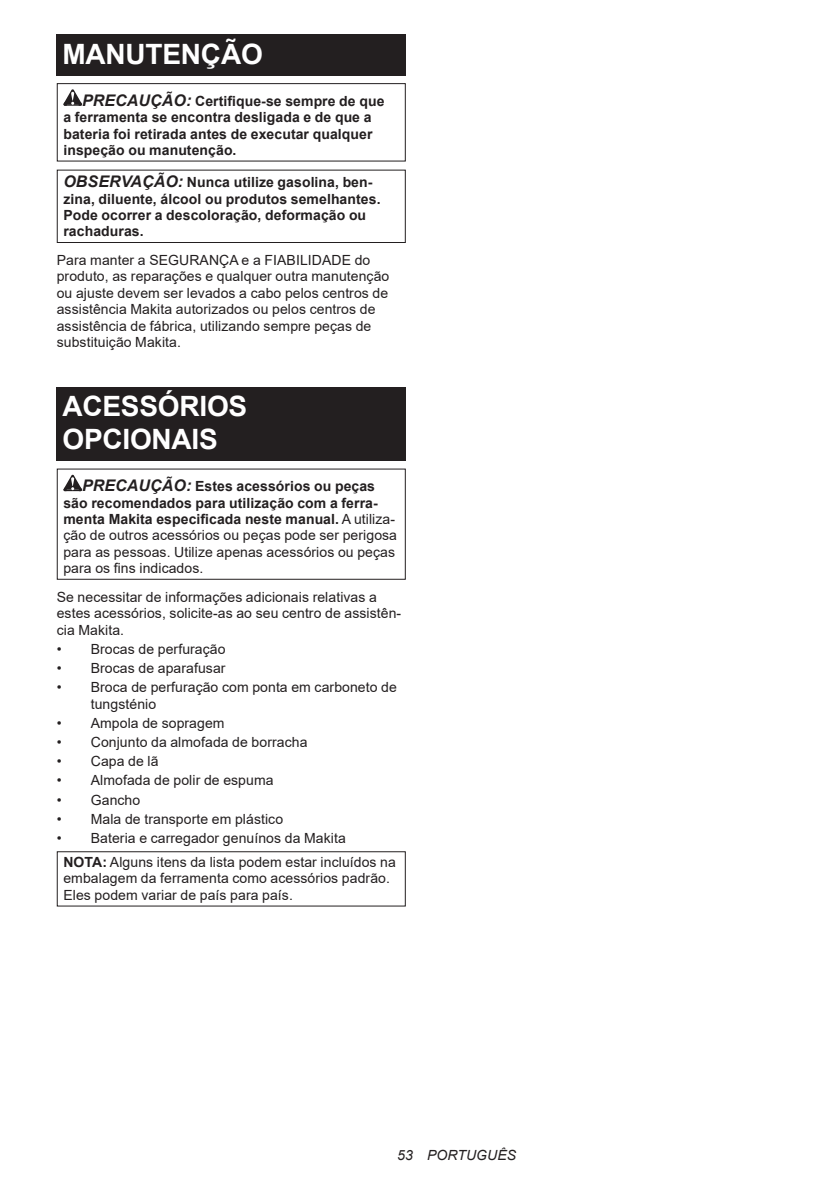
<style>
.page{position:relative;width:840px;height:1191px;background:#fff}
.page>*{position:absolute;margin:0;border:0;box-sizing:border-box;transform-origin:0 0}
.t1{font:700 28px/32.8px "Arial";letter-spacing:-.01em;color:#fff}
.t2{font:14px/16.4px "Arial";letter-spacing:.005em;color:#231f20}
.t3{font:700 14px/16.4px "Arial";letter-spacing:.005em;color:#231f20}
.t4{font:italic 14px "Arial";letter-spacing:.005em;color:#231f20}
.s1{font-style:italic;font-size:16px}
.s2{font-weight:700;font-style:italic;font-size:16px}
.s3{font-weight:700}
</style>
<div class="page">
<div style="left:57px;top:34px;width:348px;height:41px;background:#231f20"></div>
<svg style="left:63px;top:89px;width:19px;height:17px"></svg>
<div style="left:57px;top:83px;width:348px;height:79px;border:1px solid #231f20"></div>
<div style="left:57px;top:170px;width:348px;height:73px;border:1px solid #231f20"></div>
<div style="left:57px;top:387px;width:348px;height:73px;background:#231f20"></div>
<svg style="left:63px;top:475px;width:19px;height:16px"></svg>
<div style="left:57px;top:468px;width:348px;height:112px;border:1px solid #231f20"></div>
<div style="left:57px;top:851px;width:348px;height:55px;border:1px solid #231f20"></div>
<h1 class="t1" style="left:62px;top:38px;width:202px">MANUTENÇÃO</h1>
<p class="t3" style="left:63px;top:93px;width:322px;text-indent:19px"><span class="s1">PRECAUÇÃO:</span> Certifique-se sempre de que a ferramenta se encontra desligada e de que a bateria foi retirada antes de executar qualquer inspeção ou manutenção.</p>
<p class="t3" style="left:63px;top:174px;width:318px"><span class="s1">OBSERVAÇÃO:</span> Nunca utilize gasolina, ben&shy;zina, diluente, álcool ou produtos semelhantes.<br>Pode ocorrer a descoloração, deformação ou rachaduras.</p>
<p class="t2" style="left:57px;top:252px;width:334px">Para manter a SEGURANÇA e a FIABILIDADE do produto, as reparações e qualquer outra manutenção ou ajuste devem ser levados a cabo pelos centros de assistência Makita autorizados ou pelos centros de assistência de fábrica, utilizando sempre peças de substituição Makita.</p>
<h1 class="t1" style="left:62px;top:390px;width:186px">ACESSÓRIOS<br>OPCIONAIS</h1>
<p class="t2" style="left:63px;top:478px;width:335px;text-indent:19px"><span class="s2">PRECAUÇÃO:</span> <span class="s3">Estes acessórios ou peças são recomendados para utilização com a ferra&shy;menta Makita especificada neste manual.</span> A utiliza&shy;ção de outros acessórios ou peças pode ser perigosa para as pessoas. Utilize apenas acessórios ou peças para os fins indicados.</p>
<p class="t2" style="left:57px;top:588px;width:346px">Se necessitar de informações adicionais relativas a estes acessórios, solicite-as ao seu centro de assistên&shy;cia Makita.</p>
<p class="t2" style="left:57px;top:640px;width:170px">• Brocas de perfuração</p>
<p class="t2" style="left:57px;top:660px;width:170px">• Brocas de aparafusar</p>
<p class="t2" style="left:91px;top:679px;width:307px;text-indent:-34px">• Broca de perfuração com ponta em carboneto de tungsténio</p>
<p class="t2" style="left:57px;top:714px;width:169px">• Ampola de sopragem</p>
<p class="t2" style="left:57px;top:734px;width:252px">• Conjunto da almofada de borracha</p>
<p class="t2" style="left:57px;top:753px;width:103px">• Capa de lã</p>
<p class="t2" style="left:57px;top:772px;width:218px">• Almofada de polir de espuma</p>
<p class="t2" style="left:57px;top:791px;width:85px">• Gancho</p>
<p class="t2" style="left:57px;top:810px;width:228px">• Mala de transporte em plástico</p>
<p class="t2" style="left:63px;top:826px;width:334px;line-height:23.8px;text-indent:-7px">• Bateria e carregador genuínos da Makita<br><span class="s3">NOTA:</span> Alguns itens da lista podem estar incluídos na</p>
<p class="t2" style="left:63px;top:870px;width:328px">embalagem da ferramenta como acessórios padrão.<br>Eles podem variar de país para país.</p>
<p class="t4" style="left:397px;top:1146px;width:120px">53 PORTUGUÊS</p>
</div>
